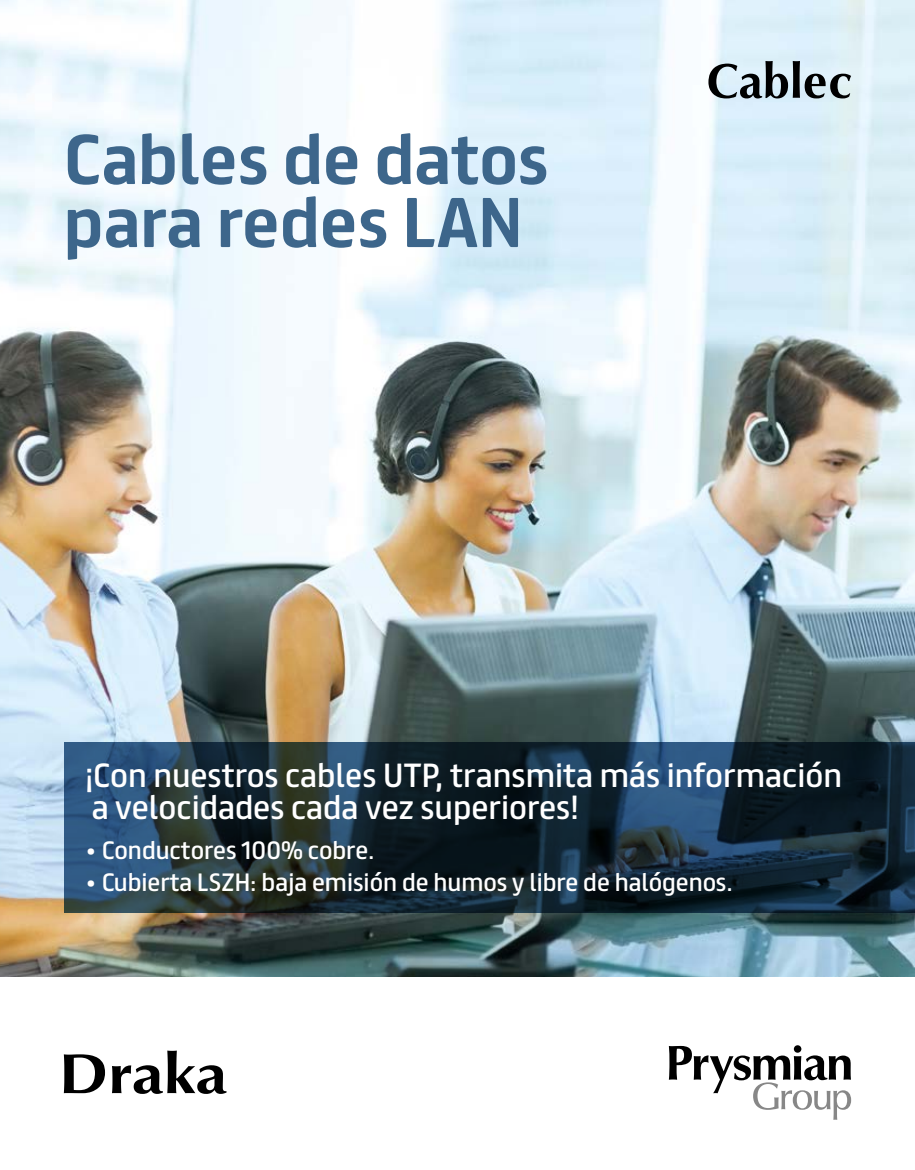
<style>
.page{position:relative;width:915px;height:1170px;background:#fff}
.page>*{position:absolute;margin:0;border:0;box-sizing:border-box;transform-origin:0 0}
.t1{font:700 63px/63px "FS Truman";color:#3d668b}
.t2{font:30px/31.5px "FS Truman";color:#fff}
.t3{font:22.5px "FS Truman";color:#fff}
.s1{font-weight:300}
</style>
<div class="page">
<img style="left:0;top:0;width:914px;height:976px">
<svg style="left:64px;top:742px;width:850px;height:170px;background:#192f3d"></svg>
<svg style="left:708px;top:61px;width:142px;height:37px;background:#919da3"></svg>
<svg style="left:668px;top:1045px;width:182px;height:74px"></svg>
<svg style="left:64px;top:1054px;width:41px;height:39px"></svg>
<svg style="left:112px;top:1050px;width:114px;height:43px"></svg>
<h1 class="t1" style="left:64px;top:123px;width:486px">Cables de datos para redes LAN</h1>
<p class="t2" style="left:85px;top:757px;width:758px">¡Con nuestros cables UTP, transmita más información a velocidades cada vez superiores!</p>
<p class="t3" style="left:85px;top:830px;width:291px"><span class="s1">•</span> Conductores 100% cobre.</p>
<p class="t3" style="left:85px;top:862px;width:649px"><span class="s1">•</span> Cubierta LSZH: baja emisión de humos y libre de halógenos.</p>
</div>
